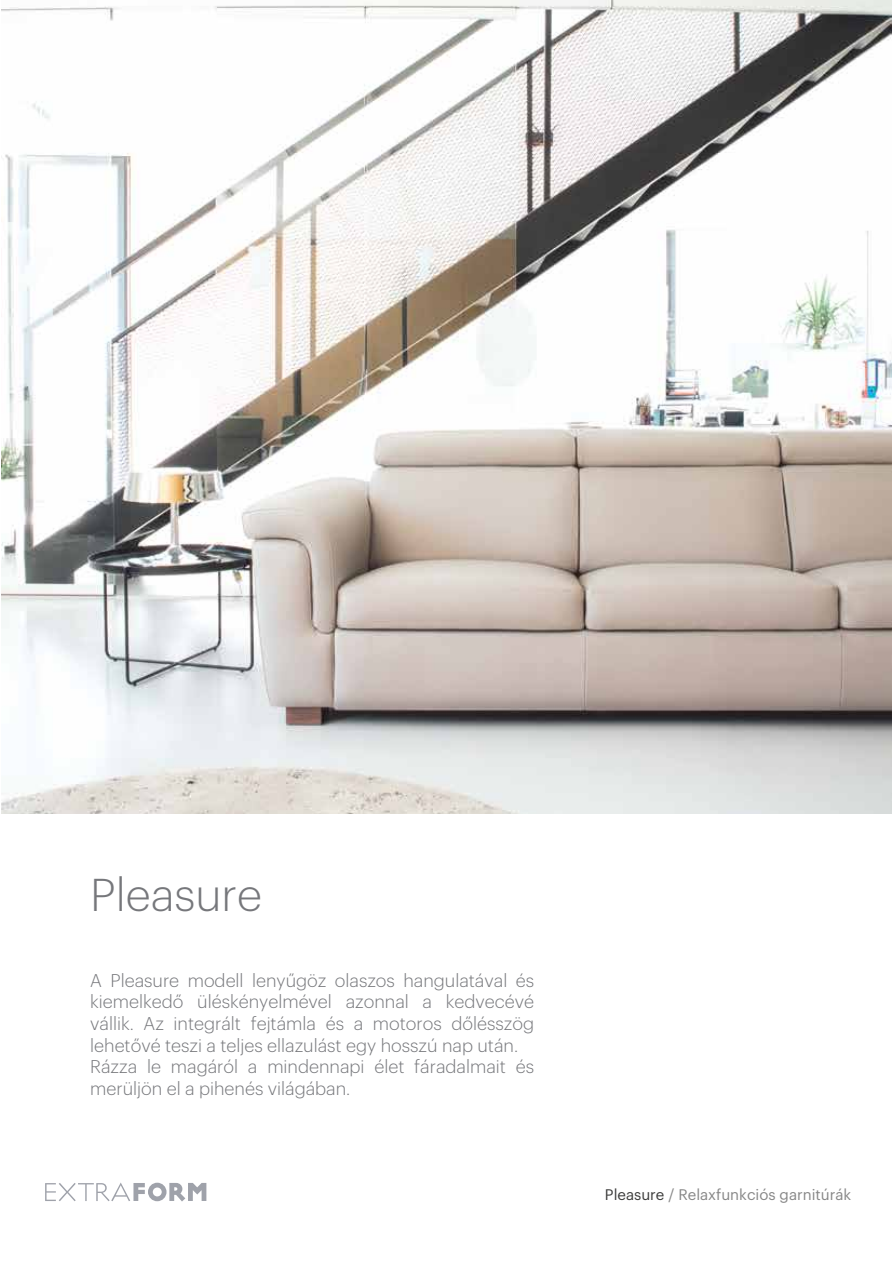
<style>
.page{position:relative;width:893px;height:1263px;background:#fff}
.page>*{position:absolute;margin:0;border:0;box-sizing:border-box;transform-origin:0 0}
.t1{font:300 45px "Graphik";color:#76777b}
.t2{font:300 18px/21.6px "Graphik";color:#76777b}
.t3{font:15px "Graphik";color:#878787}
.s1{color:#3d3d3c}
</style>
<div class="page">
<svg style="left:45px;top:1182px;width:161px;height:19px"></svg>
<img style="left:1px;top:0;width:891px;height:813px">
<h1 class="t1" style="left:90px;top:862px;width:173px">Pleasure</h1>
<p class="t2" style="left:90px;top:968px;width:445px">A Pleasure modell lenyűgöz olaszos hangulatával és kiemelkedő üléskényelmével azonnal a kedvecévé vállik. Az integrált fejtámla és a motoros dőlésszög lehetővé teszi a teljes ellazulást egy hosszú nap után.<br>Rázza le magáról a mindennapi élet fáradalmait és merüljön el a pihenés világában.</p>
<p class="t3" style="left:605px;top:1183px;width:248px"><span class="s1">Pleasure</span> / Relaxfunkciós garnitúrák</p>
</div>
